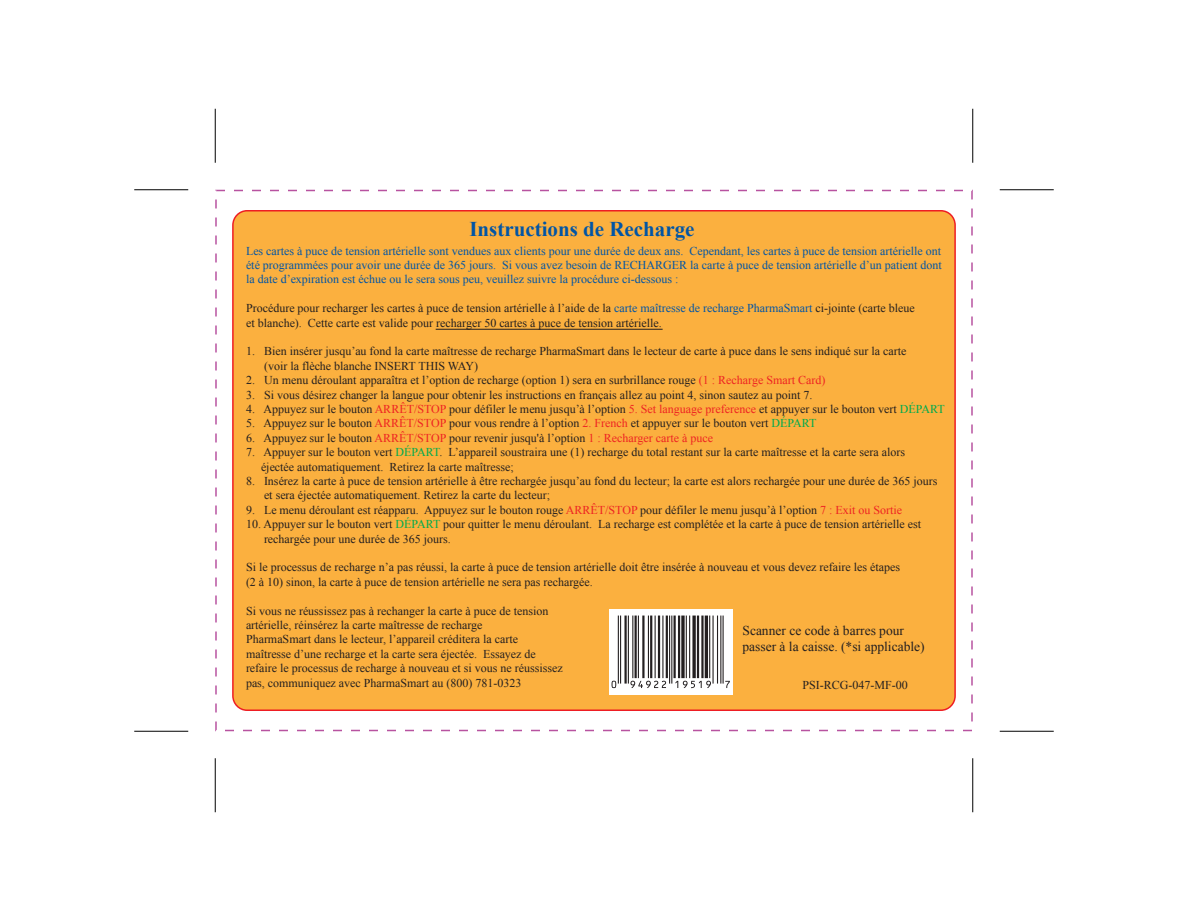
<style>
.page{position:relative;width:1188px;height:918px;background:#fff}
.page>*{position:absolute;margin:0;border:0;box-sizing:border-box;transform-origin:0 0}
.t1{font:700 21px "Times New Roman";color:#0155a5}
.t2{font:13.5px/16.2px "Times New Roman";color:#231f20}
.t3{font:12px/14.4px "Times New Roman";color:#231f20}
.t4{font:12px/14.4px "Times New Roman";color:#0155a5;text-align:justify}
.s1{color:#0155a5}
.s2{color:#ee2323}
.s3{color:#00ab4d}
</style>
<div class="page">
<div style="left:233px;top:211px;width:722px;height:499px;background:#fbb03f;border-radius:14px"></div>
<hr style="left:215px;top:109px;width:1px;height:54px;background:#000">
<hr style="left:134px;top:189px;width:54px;height:1px;background:#000">
<hr style="left:134px;top:731px;width:54px;height:1px;background:#000">
<hr style="left:215px;top:758px;width:1px;height:54px;background:#000">
<hr style="left:972px;top:109px;width:1px;height:54px;background:#000">
<hr style="left:1000px;top:189px;width:54px;height:1px;background:#000">
<hr style="left:1000px;top:731px;width:54px;height:1px;background:#000">
<hr style="left:972px;top:758px;width:1px;height:54px;background:#000">
<img style="left:610px;top:609px;width:122px;height:85px">
<img style="left:618px;top:616px;width:106px;height:72px">
<hr style="left:436px;top:329px;width:227px;height:1px;background:#231f20">
<h1 class="t1" style="left:469px;top:214px;width:227px">Instructions de Recharge</h1>
<p class="t4" style="left:246px;top:243px;width:697px">Les cartes à puce de tension artérielle sont vendues aux clients pour une durée de deux ans. Cependant, les cartes à puce de tension artérielle ont été programmées pour avoir une durée de 365 jours. Si vous avez besoin de RECHARGER la carte à puce de tension artérielle d’un patient dont la date d’expiration est échue ou le sera sous peu, veuillez suivre la procédure ci-dessous :</p>
<p class="t3" style="left:246px;top:301px;width:670px">Procédure pour recharger les cartes à puce de tension artérielle à l’aide de la <span class="s1">carte maîtresse de recharge PharmaSmart</span> ci-jointe (carte bleue et blanche). Cette carte est valide pour recharger 50 cartes à puce de tension artérielle.</p>
<p class="t3" style="left:264px;top:344px;width:644px;text-indent:-18px">1. Bien insérer jusqu’au fond la carte maîtresse de recharge PharmaSmart dans le lecteur de carte à puce dans le sens indiqué sur la carte (voir la flèche blanche INSERT THIS WAY)</p>
<p class="t3" style="left:246px;top:373px;width:581px">2. Un menu déroulant apparaîtra et l’option de recharge (option 1) sera en surbrillance rouge <span class="s2">(1 : Recharge Smart Card)</span></p>
<p class="t3" style="left:246px;top:387px;width:568px">3. Si vous désirez changer la langue pour obtenir les instructions en français allez au point 4, sinon sautez au point 7.</p>
<p class="t3" style="left:246px;top:402px;width:700px">4. Appuyez sur le bouton <span class="s2">ARRÊT/STOP</span> pour défiler le menu jusqu’à l’option <span class="s2">5. Set language preference</span> et appuyer sur le bouton vert <span class="s3">DÉPART</span></p>
<p class="t3" style="left:246px;top:416px;width:572px">5. Appuyez sur le bouton <span class="s2">ARRÊT/STOP</span> pour vous rendre à l’option <span class="s2">2. French</span> et appuyer sur le bouton vert <span class="s3">DÉPART</span></p>
<p class="t3" style="left:246px;top:430px;width:469px">6. Appuyez sur le bouton <span class="s2">ARRÊT/STOP</span> pour revenir jusqu'à l’option <span class="s2">1 : Recharger carte à puce</span></p>
<p class="t3" style="left:261px;top:445px;width:646px;text-indent:-15px">7. Appuyer sur le bouton vert <span class="s3">DÉPART</span>. L’appareil soustraira une (1) recharge du total restant sur la carte maîtresse et la carte sera alors éjectée automatiquement. Retirez la carte maîtresse;</p>
<p class="t3" style="left:264px;top:474px;width:675px;text-indent:-18px">8. Insérez la carte à puce de tension artérielle à être rechargée jusqu’au fond du lecteur; la carte est alors rechargée pour une durée de 365 jours et sera éjectée automatiquement. Retirez la carte du lecteur;</p>
<p class="t3" style="left:246px;top:502px;width:658px">9. Le menu déroulant est réapparu. Appuyez sur le bouton rouge <span class="s2">ARRÊT/STOP</span> pour défiler le menu jusqu’à l’option <span class="s2">7 : Exit ou Sortie</span></p>
<p class="t3" style="left:264px;top:517px;width:659px;text-indent:-18px">10. Appuyer sur le bouton vert <span class="s3">DÉPART</span> pour quitter le menu déroulant. La recharge est complétée et la carte à puce de tension artérielle est rechargée pour une durée de 365 jours.</p>
<p class="t3" style="left:246px;top:560px;width:656px">Si le processus de recharge n’a pas réussi, la carte à puce de tension artérielle doit être insérée à nouveau et vous devez refaire les étapes (2 à 10) sinon, la carte à puce de tension artérielle ne sera pas rechargée.</p>
<p class="t3" style="left:246px;top:603px;width:318px">Si vous ne réussissez pas à rechanger la carte à puce de tension artérielle, réinsérez la carte maîtresse de recharge<br>PharmaSmart dans le lecteur, l’appareil créditera la carte maîtresse d’une recharge et la carte sera éjectée. Essayez de refaire le processus de recharge à nouveau et si vous ne réussissez pas, communiquez avec PharmaSmart au (800) 781-0323</p>
<p class="t2" style="left:743px;top:622px;width:184px">Scanner ce code à barres pour passer à la caisse. (*si applicable)</p>
<p class="t3" style="left:802px;top:678px;width:107px">PSI-RCG-047-MF-00</p>
</div>
